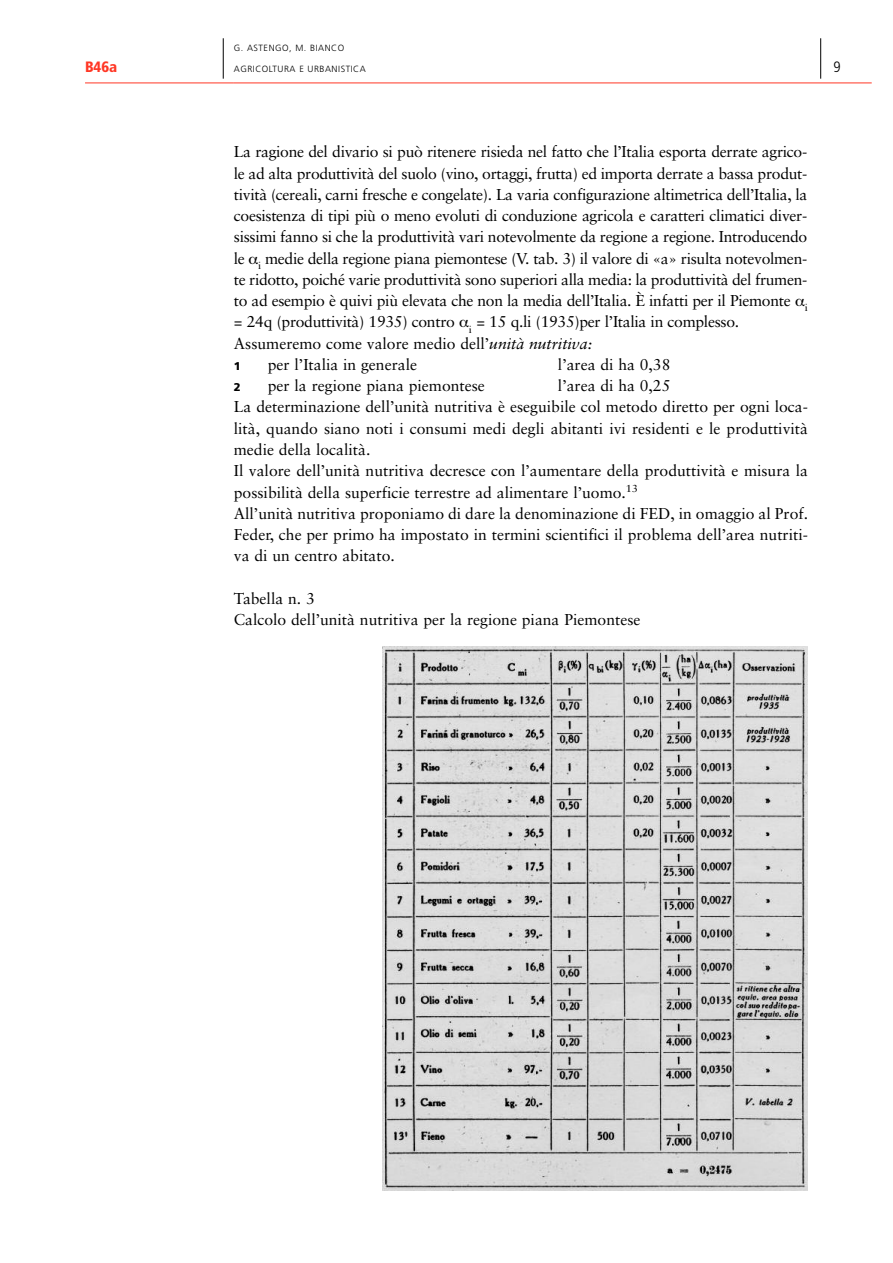
<style>
.page{position:relative;width:893px;height:1263px;background:#fff}
.page>*{position:absolute;margin:0;border:0;box-sizing:border-box;transform-origin:0 0}
.t1{font:15.75px/21.3px "Sabon";letter-spacing:-.02em;color:#000}
.t2{font:15.75px/21.3px "Sabon";color:#000}
.t3{font:900 condensed 15px "Frutiger";color:#ff3725}
.t4{font:300 condensed 15px "Frutiger";color:#000}
.t5{font:900 11.25px "Frutiger";color:#000}
.t6{font:300 9px "Frutiger";letter-spacing:.055em;color:#000}
.s1{font-style:italic}
</style>
<div class="page">
<hr style="left:85px;top:83px;width:149px;height:1px;background:#ff3725">
<hr style="left:234px;top:83px;width:638px;height:1px;background:#ff3725">
<hr style="left:223px;top:38px;width:1px;height:41px;background:#000">
<hr style="left:820px;top:38px;width:1px;height:41px;background:#000">
<img style="left:383px;top:646px;width:425px;height:545px">
<p class="t3" style="left:85px;top:61px;width:34px">B46a</p>
<p class="t6" style="left:234px;top:44px;width:112px">G. ASTENGO, M. BIANCO</p>
<p class="t6" style="left:234px;top:66px;width:133px">AGRICOLTURA E URBANISTICA</p>
<p class="t4" style="left:833px;top:61px;width:9px">9</p>
<p class="t1" style="left:234px;top:142px;width:576px">La ragione del divario si può ritenere risieda nel fatto che l’Italia esporta derrate agrico&shy;le ad alta produttività del suolo (vino, ortaggi, frutta) ed importa derrate a bassa produt&shy;tività (cereali, carni fresche e congelate). La varia configurazione altimetrica dell’Italia, la coesistenza di tipi più o meno evoluti di conduzione agricola e caratteri climatici diver&shy;sissimi fanno si che la produttività vari notevolmente da regione a regione. Introducendo le <sub>i</sub> medie della regione piana piemontese (V. tab. 3) il valore di «a» risulta notevolmen&shy;te ridotto, poiché varie produttività sono superiori alla media: la produttività del frumen&shy;to ad esempio è quivi più elevata che non la media dell’Italia. È infatti per il Piemonte <sub>i </sub>= 24q (produttività) 1935) contro <sub>i</sub> = 15 q.li (1935)per l’Italia in complesso.<br>Assumeremo come valore medio dell’<span class="s1">unità nutritiva:</span></p>
<p class="t5" style="left:234px;top:361px;width:8px">1</p>
<p class="t2" style="left:268px;top:355px;width:151px">per l’Italia in generale</p>
<p class="t2" style="left:558px;top:355px;width:114px">l’area di ha 0,38</p>
<p class="t5" style="left:234px;top:383px;width:8px">2</p>
<p class="t2" style="left:268px;top:376px;width:219px">per la regione piana piemontese</p>
<p class="t2" style="left:234px;top:376px;width:576px;text-indent:324px">l’area di ha 0,25<br>La determinazione dell’unità nutritiva è eseguibile col metodo diretto per ogni loca&shy;lità, quando siano noti i consumi medi degli abitanti ivi residenti e le produttività medie della località.<br>Il valore dell’unità nutritiva decresce con l’aumentare della produttività e misura la possibilità della superficie terrestre ad alimentare l’uomo.<sup>13<br></sup>All’unità nutritiva proponiamo di dare la denominazione di FED, in omaggio al Prof.<br>Feder, che per primo ha impostato in termini scientifici il problema dell’area nutriti&shy;va di un centro abitato.</p>
<p class="t2" style="left:234px;top:589px;width:408px">Tabella n. 3<br>Calcolo dell’unità nutritiva per la regione piana Piemontese</p>
</div>
